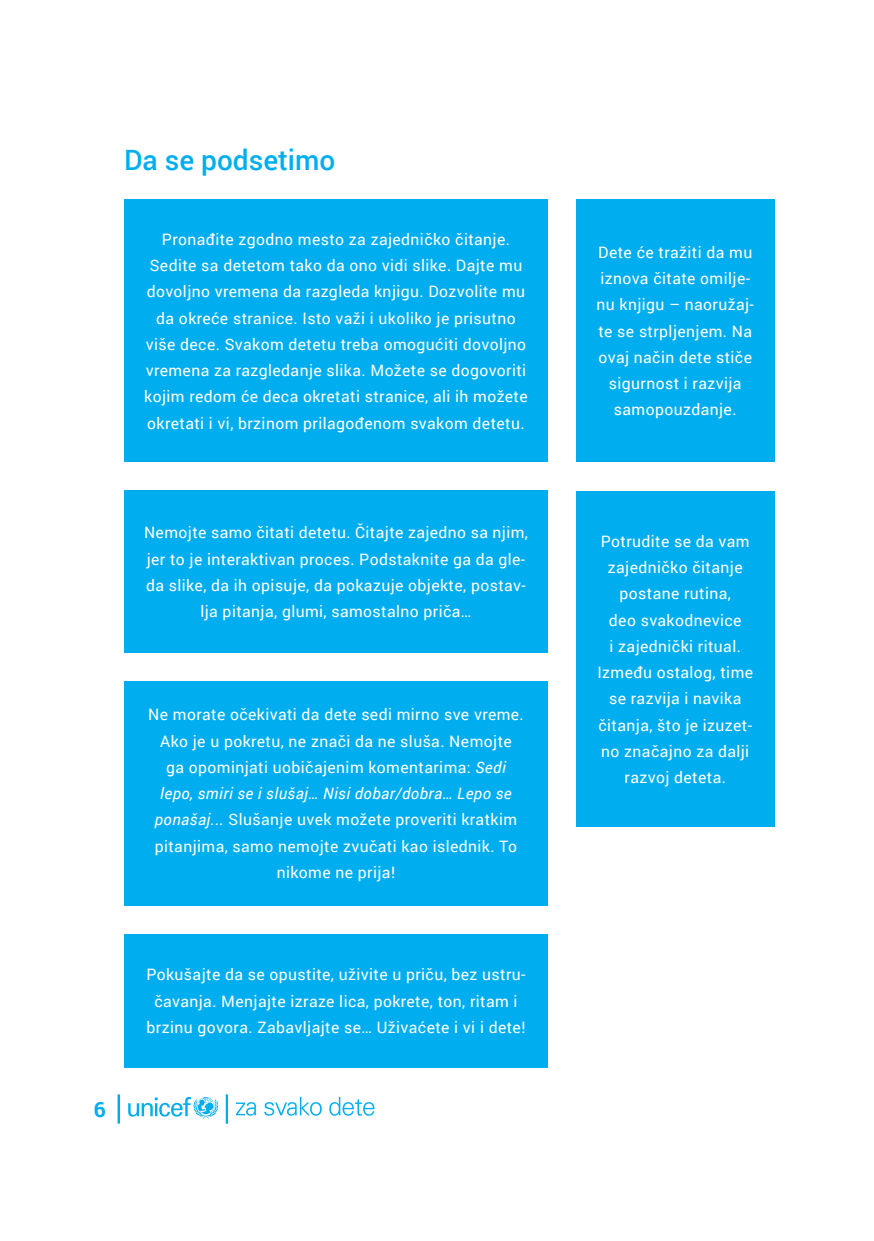
<style>
.page{position:relative;width:874px;height:1241px;background:#fff}
.page>*{position:absolute;margin:0;border:0;box-sizing:border-box;transform-origin:0 0}
.t1{font:500 28px "Roboto";color:#00aeef}
.t2{font:700 21px "Roboto";color:#00aeef}
.t3{font:15.75px/26.2px "Roboto";letter-spacing:.025em;color:#fff;text-align:center}
.s1{font-style:italic}
</style>
<div class="page">
<svg style="left:128px;top:1096px;width:90px;height:22px"></svg>
<div style="left:226px;top:1094px;width:2px;height:29px;border:2px solid #00aeef"></div>
<div style="left:117px;top:1094px;width:3px;height:29px;border:2px solid #00aeef"></div>
<svg style="left:236px;top:1102px;width:20px;height:13px"></svg>
<svg style="left:264px;top:1096px;width:57px;height:19px"></svg>
<svg style="left:329px;top:1096px;width:45px;height:19px"></svg>
<div style="left:124px;top:491px;width:423px;height:161px;background:#00aeef"></div>
<div style="left:124px;top:199px;width:423px;height:263px;background:#00aeef"></div>
<div style="left:124px;top:933px;width:423px;height:134px;background:#00aeef"></div>
<div style="left:124px;top:681px;width:423px;height:224px;background:#00aeef"></div>
<div style="left:576px;top:199px;width:198px;height:263px;background:#00aeef"></div>
<div style="left:575px;top:491px;width:199px;height:335px;background:#00aeef"></div>
<h1 class="t1" style="left:124px;top:141px;width:213px">Da se podsetimo</h1>
<p class="t3" style="left:144px;top:225px;width:385px">Pronađite zgodno mesto za zajedničko čitanje.<br>Sedite sa detetom tako da ono vidi slike. Dajte mu dovoljno vremena da razgleda knjigu. Dozvolite mu da okreće stranice. Isto važi i ukoliko je prisutno više dece. Svakom detetu treba omogućiti dovoljno vremena za razgledanje slika. Možete se dogovoriti kojim redom će deca okretati stranice, ali ih možete okretati i vi, brzinom prilagođenom svakom detetu.</p>
<h2 class="t2" style="left:94px;top:1094px;width:14px">6</h2>
<p class="t3" style="left:144px;top:519px;width:385px">Nemojte samo čitati detetu. Čitajte zajedno sa njim, jer to je interaktivan proces. Podstaknite ga da gle&shy;da slike, da ih opisuje, da pokazuje objekte, postav&shy;lja pitanja, glumi, samostalno priča…</p>
<p class="t3" style="left:148px;top:700px;width:377px">Ne morate očekivati da dete sedi mirno sve vreme.<br>Ako je u pokretu, ne znači da ne sluša. Nemojte<br>ga opominjati uobičajenim komentarima: <span class="s1">Sedi lepo, smiri se i slušaj… Nisi dobar/dobra… Lepo se ponašaj...</span> Slušanje uvek možete proveriti kratkim pitanjima, samo nemojte zvučati kao islednik. To nikome ne prija!</p>
<p class="t3" style="left:146px;top:960px;width:380px">Pokušajte da se opustite, uživite u priču, bez ustru&shy;čavanja. Menjajte izraze lica, pokrete, ton, ritam i brzinu govora. Zabavljajte se… Uživaćete i vi i dete!</p>
<p class="t3" style="left:596px;top:238px;width:159px">Dete će tražiti da mu iznova čitate omilje&shy;nu knjigu – naoružaj&shy;te se strpljenjem. Na ovaj način dete stiče sigurnost i razvija samopouzdanje.</p>
<p class="t3" style="left:597px;top:527px;width:157px">Potrudite se da vam zajedničko čitanje postane rutina,<br>deo svakodnevice<br>i zajednički ritual.<br>Između ostalog, time se razvija i navika čitanja, što je izuzet&shy;no značajno za dalji razvoj deteta.</p>
</div>
